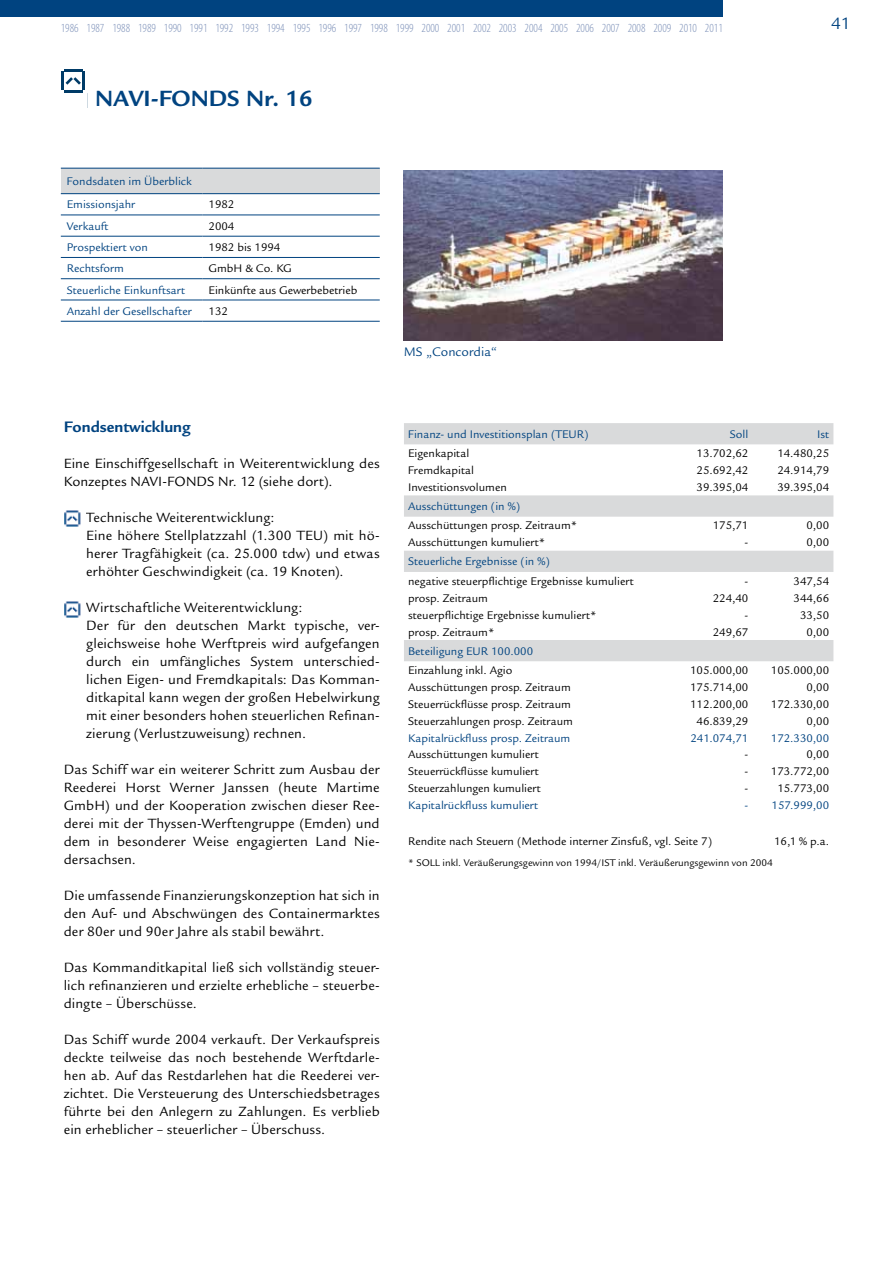
<style>
.page{position:relative;width:893px;height:1263px;background:#fff}
.page>*{position:absolute;margin:0;border:0;box-sizing:border-box;transform-origin:0 0}
.t1{font:700 24px "Legacy Sans Std";color:#004380}
.t2{font:18px "Legacy Sans Std";color:#004380}
.t3{font:700 16.5px "Legacy Sans Std";color:#004380}
.t4{font:14.55px/18px "Legacy Sans Std";letter-spacing:.01em;color:#000;text-align:justify}
.t5{font:13.5px "Legacy Sans Std";color:#004380}
.t6{font:300 condensed 12.45px "Myriad Pro";color:#7c90b8}
.t7{font:12px "Legacy Sans Std";color:#000}
.t8{font:12px/23.4px "Legacy Sans Std";color:#004380}
.t9{font:10.5px "Legacy Sans Std";color:#000}
</style>
<div class="page">
<div style="left:0;top:0;width:723px;height:17px;background:#004380"></div>
<hr style="left:64px;top:90px;width:18px;height:3px;background:#003b67">
<hr style="left:61px;top:72px;width:3px;height:18px;background:#003b67">
<svg style="left:64px;top:69px;width:21px;height:21px"></svg>
<svg style="left:404px;top:423px;width:429px;height:238px"></svg>
<div style="left:61px;top:168px;width:319px;height:26px;background:#d9dadb"></div>
<hr style="left:61px;top:236px;width:142px;height:1px;background:#004380">
<hr style="left:203px;top:236px;width:177px;height:1px;background:#004380">
<hr style="left:61px;top:257px;width:142px;height:1px;background:#004380">
<hr style="left:203px;top:257px;width:177px;height:1px;background:#004380">
<hr style="left:61px;top:278px;width:142px;height:1px;background:#004380">
<hr style="left:203px;top:278px;width:177px;height:1px;background:#004380">
<hr style="left:61px;top:300px;width:142px;height:1px;background:#004380">
<hr style="left:203px;top:300px;width:177px;height:1px;background:#004380">
<hr style="left:61px;top:168px;width:142px;height:1px;background:#004380">
<hr style="left:203px;top:168px;width:177px;height:1px;background:#004380">
<hr style="left:61px;top:193px;width:142px;height:1px;background:#004380">
<hr style="left:203px;top:193px;width:177px;height:1px;background:#004380">
<hr style="left:61px;top:215px;width:142px;height:1px;background:#004380">
<hr style="left:203px;top:215px;width:177px;height:1px;background:#004380">
<hr style="left:61px;top:321px;width:142px;height:1px;background:#004380">
<hr style="left:203px;top:321px;width:177px;height:1px;background:#004380">
<img style="left:404px;top:170px;width:319px;height:170px">
<img style="left:64px;top:510px;width:17px;height:17px">
<img style="left:64px;top:601px;width:17px;height:17px">
<p class="t6" style="left:61px;top:21px;width:663px">1986 1987 1988 1989 1990 1991 1992 1993 1994 1995 1996 1997 1998 1999 2000 2001 2002 2003 2004 2005 2006 2007 2008 2009 2010 2011</p>
<p class="t2" style="left:831px;top:14px;width:21px">41</p>
<h1 class="t1" style="left:95px;top:85px;width:219px">NAVI-FONDS Nr. 16</h1>
<p class="t8" style="left:67px;top:170px;width:127px">Fondsdaten im Überblick<br>Emissionsjahr</p>
<p class="t7" style="left:209px;top:198px;width:27px">1982</p>
<p class="t8" style="left:67px;top:214px;width:43px">Verkauft</p>
<p class="t7" style="left:209px;top:219px;width:27px">2004</p>
<p class="t8" style="left:67px;top:236px;width:82px">Prospektiert von</p>
<p class="t7" style="left:209px;top:240px;width:73px">1982 bis 1994</p>
<p class="t8" style="left:67px;top:257px;width:59px">Rechtsform</p>
<p class="t7" style="left:209px;top:262px;width:85px">GmbH &amp; Co. KG</p>
<p class="t8" style="left:67px;top:278px;width:120px">Steuerliche Einkunftsart</p>
<p class="t7" style="left:209px;top:283px;width:150px">Einkünfte aus Gewerbebetrieb</p>
<p class="t8" style="left:67px;top:299px;width:127px">Anzahl der Gesellschafter</p>
<p class="t7" style="left:209px;top:304px;width:21px">132</p>
<p class="t3" style="left:64px;top:417px;width:128px">Fondsentwicklung</p>
<p class="t4" style="left:64px;top:455px;width:317px">Eine Einschiffgesellschaft in Weiterentwicklung des<br>Konzeptes NAVI-FONDS Nr. 12 (siehe dort).</p>
<p class="t4" style="left:86px;top:509px;width:295px;text-align:left">Technische Weiterentwicklung:<br>Eine höhere Stellplatzzahl (1.300 TEU) mit hö&shy;herer Tragfähigkeit (ca. 25.000 tdw) und etwas erhöhter Geschwindigkeit (ca. 19 Knoten).</p>
<p class="t4" style="left:86px;top:599px;width:295px;text-align:left">Wirtschaftliche Weiterentwicklung:<br>Der für den deutschen Markt typische, ver&shy;gleichsweise hohe Werftpreis wird aufgefangen durch ein umfängliches System unterschied&shy;lichen Eigen- und Fremdkapitals: Das Komman&shy;ditkapital kann wegen der großen Hebelwirkung mit einer besonders hohen steuerlichen Refinan&shy;zierung (Verlustzuweisung) rechnen.</p>
<p class="t4" style="left:64px;top:761px;width:317px">Das Schiff war ein weiterer Schritt zum Ausbau der Reederei Horst Werner Janssen (heute Martime GmbH) und der Kooperation zwischen dieser Ree&shy;derei mit der Thyssen-Werftengruppe (Emden) und dem in besonderer Weise engagierten Land Nie&shy;dersachsen.</p>
<p class="t4" style="left:64px;top:887px;width:317px">Die umfassende Finanzierungskonzeption hat sich in den Auf- und Abschwüngen des Containermarktes der 80er und 90er Jahre als stabil bewährt.</p>
<p class="t4" style="left:64px;top:959px;width:317px">Das Kommanditkapital ließ sich vollständig steuer&shy;lich refinanzieren und erzielte erhebliche – steuerbe&shy;dingte – Überschüsse.</p>
<p class="t4" style="left:64px;top:1031px;width:317px">Das Schiff wurde 2004 verkauft. Der Verkaufspreis deckte teilweise das noch bestehende Werftdarle&shy;hen ab. Auf das Restdarlehen hat die Reederei ver&shy;zichtet. Die Versteuerung des Unterschiedsbetrages führte bei den Anlegern zu Zahlungen. Es verblieb ein erheblicher – steuerlicher – Überschuss.</p>
<p class="t5" style="left:404px;top:344px;width:95px">MS „Concordia“</p>
<p class="t8" style="left:408px;top:422px;width:182px">Finanz- und Investitionsplan (TEUR)</p>
<p class="t8" style="left:730px;top:422px;width:20px">Soll</p>
<p class="t8" style="left:817px;top:422px;width:13px">Ist</p>
<p class="t7" style="left:408px;top:446px;width:63px">Eigenkapital</p>
<p class="t7" style="left:697px;top:446px;width:53px">13.702,62</p>
<p class="t7" style="left:777px;top:446px;width:53px">14.480,25</p>
<p class="t7" style="left:408px;top:463px;width:67px">Fremdkapital</p>
<p class="t7" style="left:697px;top:463px;width:53px">25.692,42</p>
<p class="t7" style="left:777px;top:463px;width:53px">24.914,79</p>
<p class="t7" style="left:408px;top:480px;width:100px">Investitionsvolumen</p>
<p class="t7" style="left:697px;top:480px;width:53px">39.395,04</p>
<p class="t7" style="left:777px;top:480px;width:53px">39.395,04</p>
<p class="t8" style="left:408px;top:495px;width:113px">Ausschüttungen (in %)</p>
<p class="t7" style="left:408px;top:519px;width:171px">Ausschüttungen prosp. Zeitraum*</p>
<p class="t7" style="left:713px;top:519px;width:37px">175,71</p>
<p class="t7" style="left:806px;top:519px;width:24px">0,00</p>
<p class="t7" style="left:408px;top:536px;width:138px">Ausschüttungen kumuliert*</p>
<p class="t7" style="left:745px;top:536px;width:5px">-</p>
<p class="t7" style="left:806px;top:536px;width:24px">0,00</p>
<p class="t8" style="left:408px;top:550px;width:143px">Steuerliche Ergebnisse (in %)</p>
<p class="t7" style="left:408px;top:574px;width:227px">negative steuerpflichtige Ergebnisse kumuliert</p>
<p class="t7" style="left:745px;top:574px;width:5px">-</p>
<p class="t7" style="left:794px;top:574px;width:37px">347,54</p>
<p class="t7" style="left:408px;top:591px;width:81px">prosp. Zeitraum</p>
<p class="t7" style="left:713px;top:591px;width:37px">224,40</p>
<p class="t7" style="left:794px;top:591px;width:37px">344,66</p>
<p class="t7" style="left:408px;top:608px;width:190px">steuerpflichtige Ergebnisse kumuliert*</p>
<p class="t7" style="left:745px;top:608px;width:5px">-</p>
<p class="t7" style="left:800px;top:608px;width:31px">33,50</p>
<p class="t7" style="left:408px;top:625px;width:88px">prosp. Zeitraum*</p>
<p class="t7" style="left:713px;top:625px;width:37px">249,67</p>
<p class="t7" style="left:806px;top:625px;width:24px">0,00</p>
<p class="t8" style="left:408px;top:639px;width:126px">Beteiligung EUR 100.000</p>
<p class="t7" style="left:408px;top:663px;width:106px">Einzahlung inkl. Agio</p>
<p class="t7" style="left:690px;top:663px;width:60px">105.000,00</p>
<p class="t7" style="left:771px;top:663px;width:60px">105.000,00</p>
<p class="t7" style="left:408px;top:680px;width:164px">Ausschüttungen prosp. Zeitraum</p>
<p class="t7" style="left:690px;top:680px;width:60px">175.714,00</p>
<p class="t7" style="left:806px;top:680px;width:24px">0,00</p>
<p class="t7" style="left:408px;top:697px;width:164px">Steuerrückflüsse prosp. Zeitraum</p>
<p class="t7" style="left:690px;top:697px;width:60px">112.200,00</p>
<p class="t7" style="left:771px;top:697px;width:60px">172.330,00</p>
<p class="t7" style="left:408px;top:714px;width:166px">Steuerzahlungen prosp. Zeitraum</p>
<p class="t7" style="left:697px;top:714px;width:53px">46.839,29</p>
<p class="t7" style="left:806px;top:714px;width:24px">0,00</p>
<p class="t8" style="left:408px;top:726px;width:164px">Kapitalrückfluss prosp. Zeitraum</p>
<p class="t8" style="left:690px;top:726px;width:59px">241.074,71</p>
<p class="t8" style="left:771px;top:726px;width:60px">172.330,00</p>
<p class="t7" style="left:408px;top:748px;width:132px">Ausschüttungen kumuliert</p>
<p class="t7" style="left:745px;top:748px;width:5px">-</p>
<p class="t7" style="left:806px;top:748px;width:24px">0,00</p>
<p class="t7" style="left:408px;top:764px;width:132px">Steuerrückflüsse kumuliert</p>
<p class="t7" style="left:745px;top:764px;width:86px">- 173.772,00</p>
<p class="t7" style="left:408px;top:781px;width:134px">Steuerzahlungen kumuliert</p>
<p class="t7" style="left:744px;top:781px;width:5px">-</p>
<p class="t7" style="left:777px;top:781px;width:53px">15.773,00</p>
<p class="t8" style="left:408px;top:793px;width:132px">Kapitalrückfluss kumuliert</p>
<p class="t8" style="left:744px;top:793px;width:86px">- 157.999,00</p>
<p class="t7" style="left:408px;top:834px;width:305px">Rendite nach Steuern (Methode interner Zinsfuß, vgl. Seite 7)</p>
<p class="t7" style="left:774px;top:834px;width:56px">16,1 % p.a.</p>
<p class="t9" style="left:408px;top:857px;width:366px">* SOLL inkl. Veräußerungsgewinn von 1994/IST inkl. Veräußerungsgewinn von 2004</p>
</div>
